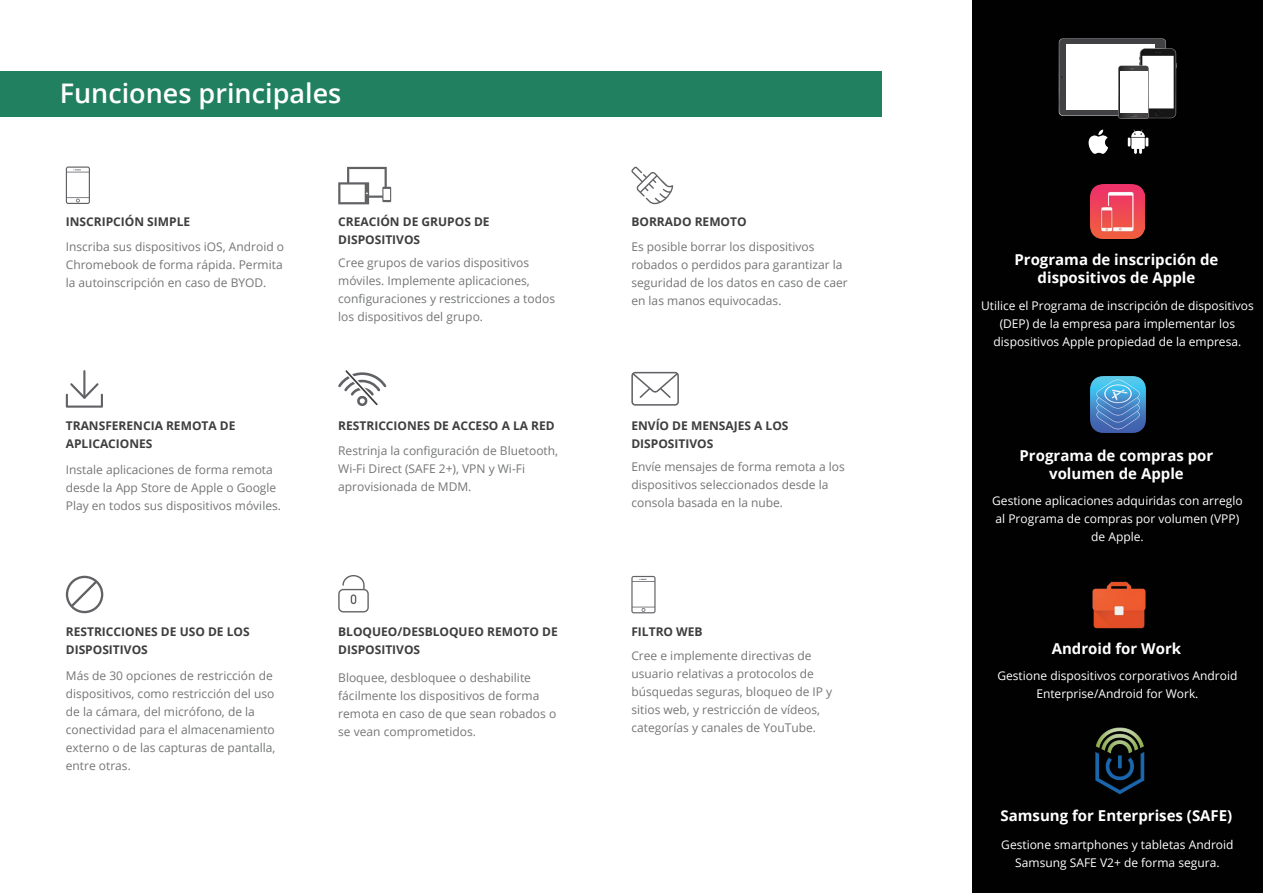
<style>
.page{position:relative;width:1263px;height:893px;background:#fff}
.page>*{position:absolute;margin:0;border:0;box-sizing:border-box;transform-origin:0 0}
.t1{font:600 27px "Open Sans";color:#fff}
.t2{font:700 15px/18px "Open Sans";color:#fff;text-align:center}
.t3{font:12px/18px "Open Sans";color:#747575}
.t4{font:12px/18px "Open Sans";color:#fff;text-align:center}
.t5{font:700 12px/18px "Open Sans";color:#3e3e3e}
</style>
<div class="page">
<div style="left:0;top:71px;width:882px;height:45px;background:#218060"></div>
<svg style="left:66px;top:166px;width:24px;height:38px"></svg>
<svg style="left:631px;top:576px;width:24px;height:37px"></svg>
<hr style="left:83px;top:370px;width:2px;height:28px;background:#616265">
<svg style="left:66px;top:383px;width:37px;height:25px"></svg>
<svg style="left:66px;top:576px;width:37px;height:37px"></svg>
<svg style="left:338px;top:167px;width:53px;height:37px"></svg>
<svg style="left:338px;top:370px;width:48px;height:36px"></svg>
<svg style="left:338px;top:575px;width:31px;height:37px"></svg>
<svg style="left:631px;top:167px;width:42px;height:37px"></svg>
<svg style="left:631px;top:372px;width:48px;height:34px"></svg>
<div style="left:972px;top:1px;width:291px;height:892px;background:#010101"></div>
<svg style="left:1059px;top:38px;width:118px;height:81px;background:#bfbfc0"></svg>
<img style="left:1127px;top:129px;width:22px;height:24px">
<img style="left:1088px;top:129px;width:21px;height:24px">
<img style="left:1095px;top:728px;width:50px;height:67px">
<img style="left:1092px;top:581px;width:54px;height:48px">
<img style="left:1090px;top:184px;width:54px;height:54px">
<img style="left:1090px;top:376px;width:56px;height:56px">
<h1 class="t1" style="left:60px;top:75px;width:283px">Funciones principales</h1>
<p class="t5" style="left:66px;top:213px;width:126px">INSCRIPCIÓN SIMPLE</p>
<p class="t3" style="left:66px;top:237px;width:220px;text-align:justify">Inscriba sus dispositivos iOS, Android o Chromebook de forma rápida. Permita la autoinscripción en caso de BYOD.</p>
<p class="t5" style="left:66px;top:417px;width:171px">TRANSFERENCIA REMOTA DE<br>APLICACIONES</p>
<p class="t3" style="left:66px;top:460px;width:217px">Instale aplicaciones de forma remota desde la App Store de Apple o Google<br>Play en todos sus dispositivos móviles.</p>
<p class="t5" style="left:66px;top:622px;width:185px">RESTRICCIONES DE USO DE LOS<br>DISPOSITIVOS</p>
<p class="t3" style="left:66px;top:666px;width:211px">Más de 30 opciones de restricción de dispositivos, como restricción del uso de la cámara, del micrófono, de la conectividad para el almacenamiento externo o de las capturas de pantalla, entre otras.</p>
<p class="t5" style="left:338px;top:213px;width:153px">CREACIÓN DE GRUPOS DE<br>DISPOSITIVOS</p>
<p class="t3" style="left:338px;top:253px;width:218px">Cree grupos de varios dispositivos móviles. Implemente aplicaciones, configuraciones y restricciones a todos los dispositivos del grupo.</p>
<p class="t5" style="left:338px;top:417px;width:218px">RESTRICCIONES DE ACCESO A LA RED</p>
<p class="t3" style="left:338px;top:441px;width:221px">Restrinja la configuración de Bluetooth,<br>Wi-Fi Direct (SAFE 2+), VPN y Wi-Fi aprovisionada de MDM.</p>
<p class="t5" style="left:338px;top:622px;width:221px">BLOQUEO/DESBLOQUEO REMOTO DE<br>DISPOSITIVOS</p>
<p class="t3" style="left:338px;top:668px;width:220px">Bloquee, desbloquee o deshabilite fácilmente los dispositivos de forma remota en caso de que sean robados o se vean comprometidos.</p>
<p class="t5" style="left:631px;top:213px;width:117px">BORRADO REMOTO</p>
<p class="t3" style="left:631px;top:237px;width:218px">Es posible borrar los dispositivos robados o perdidos para garantizar la seguridad de los datos en caso de caer en las manos equivocadas.</p>
<p class="t5" style="left:631px;top:417px;width:159px">ENVÍO DE MENSAJES A LOS<br>DISPOSITIVOS</p>
<p class="t3" style="left:631px;top:457px;width:215px">Envíe mensajes de forma remota a los dispositivos seleccionados desde la consola basada en la nube.</p>
<p class="t5" style="left:631px;top:622px;width:73px">FILTRO WEB</p>
<p class="t3" style="left:631px;top:646px;width:202px">Cree e implemente directivas de usuario relativas a protocolos de búsquedas seguras, bloqueo de IP y sitios web, y restricción de vídeos, categorías y canales de YouTube.</p>
<p class="t2" style="left:1014px;top:250px;width:205px">Programa de inscripción de dispositivos de Apple</p>
<p class="t4" style="left:981px;top:296px;width:274px">Utilice el Programa de inscripción de dispositivos (DEP) de la empresa para implementar los dispositivos Apple propiedad de la empresa.</p>
<p class="t2" style="left:1019px;top:446px;width:195px">Programa de compras por volumen de Apple</p>
<p class="t4" style="left:992px;top:492px;width:252px">Gestione aplicaciones adquiridas con arreglo al Programa de compras por volumen (VPP) de Apple.</p>
<p class="t2" style="left:1052px;top:640px;width:131px">Android for Work</p>
<p class="t4" style="left:997px;top:666px;width:242px">Gestione dispositivos corporativos Android<br>Enterprise/Android for Work.</p>
<p class="t2" style="left:1000px;top:806px;width:233px">Samsung for Enterprises (SAFE)</p>
<p class="t4" style="left:1001px;top:836px;width:234px">Gestione smartphones y tabletas Android<br>Samsung SAFE V2+ de forma segura.</p>
</div>
